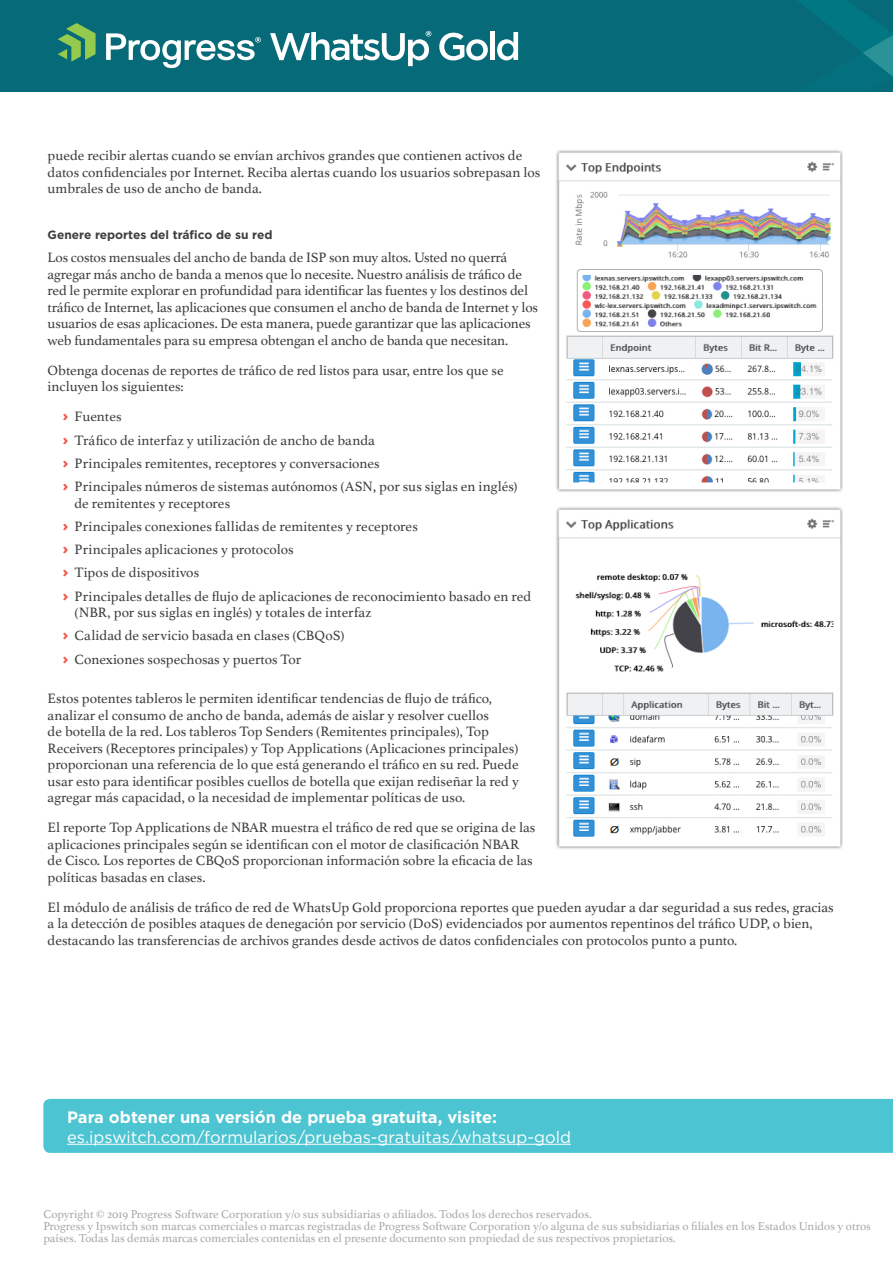
<style>
.page{position:relative;width:893px;height:1263px;background:#fff}
.page>*{position:absolute;margin:0;border:0;box-sizing:border-box;transform-origin:0 0}
.t1{font:16.5px/19.8px "Gotham";color:#fff}
.Body{font:14.25px/16.5px "Athelas";color:#3e3e3f}
.t2{font:12px/12px "Athelas";color:#a8a9ad}
.t3{font:700 12px "Gotham";color:#3e3e3f}
.s1{font-family:"Gotham";font-weight:700;font-size:14.85px;color:#f0554b}
.s2{font-weight:700}
</style>
<div class="page">
<div style="left:0;top:0;width:893px;height:91px;background:#076a78"></div>
<svg style="left:798px;top:0;width:95px;height:77px"></svg>
<svg style="left:58px;top:23px;width:38px;height:39px"></svg>
<svg style="left:106px;top:33px;width:155px;height:35px"></svg>
<svg style="left:439px;top:33px;width:49px;height:27px"></svg>
<div style="left:490px;top:32px;width:5px;height:28px;background:#fff"></div>
<svg style="left:497px;top:32px;width:21px;height:28px"></svg>
<svg style="left:270px;top:31px;width:161px;height:35px"></svg>
<div style="left:43px;top:1099px;width:850px;height:54px;background:#4dc4d1"></div>
<hr style="left:67px;top:1144px;width:504px;height:1px;background:#fff">
<img style="left:556px;top:150px;width:287px;height:342px">
<img style="left:556px;top:507px;width:287px;height:342px">
<p class="Body" style="left:48px;top:147px;width:494px">puede recibir alertas cuando se envían archivos grandes que contienen activos de datos confidenciales por Internet. Reciba alertas cuando los usuarios sobrepasan los umbrales de uso de ancho de banda.</p>
<p class="t3" style="left:48px;top:227px;width:226px">Genere reportes del tráfico de su red</p>
<p class="Body" style="left:48px;top:249px;width:492px">Los costos mensuales del ancho de banda de ISP son muy altos. Usted no querrá agregar más ancho de banda a menos que lo necesite. Nuestro análisis de tráfico de red le permite explorar en profundidad para identificar las fuentes y los destinos del tráfico de Internet, las aplicaciones que consumen el ancho de banda de Internet y los usuarios de esas aplicaciones. De esta manera, puede garantizar que las aplicaciones web fundamentales para su empresa obtengan el ancho de banda que necesitan.</p>
<p class="Body" style="left:48px;top:361px;width:458px">Obtenga docenas de reportes de tráfico de red listos para usar, entre los que se incluyen los siguientes:</p>
<p class="Body" style="left:63px;top:408px;width:60px"><span class="s1">›</span> Fuentes</p>
<p class="Body" style="left:63px;top:431px;width:314px"><span class="s1">›</span> Tráfico de interfaz y utilización de ancho de banda</p>
<p class="Body" style="left:63px;top:454px;width:319px"><span class="s1">›</span> Principales remitentes, receptores y conversaciones</p>
<p class="Body" style="left:75px;top:478px;width:445px;text-indent:-12px"><span class="s1">›</span> Principales números de sistemas autónomos (ASN, por sus siglas en inglés) de remitentes y receptores</p>
<p class="Body" style="left:63px;top:517px;width:357px"><span class="s1">›</span> Principales conexiones fallidas de remitentes y receptores</p>
<p class="Body" style="left:63px;top:541px;width:233px"><span class="s1">›</span> Principales aplicaciones y protocolos</p>
<p class="Body" style="left:63px;top:564px;width:138px"><span class="s1">›</span> Tipos de dispositivos</p>
<p class="Body" style="left:75px;top:587px;width:458px;text-indent:-12px"><span class="s1">›</span> Principales detalles de flujo de aplicaciones de reconocimiento basado en red (NBR, por sus siglas en inglés) y totales de interfaz</p>
<p class="Body" style="left:63px;top:627px;width:284px"><span class="s1">›</span> Calidad de servicio basada en clases (CBQoS)</p>
<p class="Body" style="left:63px;top:650px;width:240px"><span class="s1">›</span> Conexiones sospechosas y puertos Tor</p>
<p class="Body" style="left:48px;top:690px;width:473px">Estos potentes tableros le permiten identificar tendencias de flujo de tráfico, analizar el consumo de ancho de banda, además de aislar y resolver cuellos<br>de botella de la red. Los tableros Top Senders (Remitentes principales), Top Receivers (Receptores principales) y Top Applications (Aplicaciones principales) proporcionan una referencia de lo que está generando el tráfico en su red. Puede usar esto para identificar posibles cuellos de botella que exijan rediseñar la red y agregar más capacidad, o la necesidad de implementar políticas de uso.</p>
<p class="Body" style="left:48px;top:819px;width:489px">El reporte Top Applications de NBAR muestra el tráfico de red que se origina de las aplicaciones principales según se identifican con el motor de clasificación NBAR de Cisco. Los reportes de CBQoS proporcionan información sobre la eficacia de las políticas basadas en clases.</p>
<p class="Body" style="left:48px;top:898px;width:788px">El módulo de análisis de tráfico de red de WhatsUp Gold proporciona reportes que pueden ayudar a dar seguridad a sus redes, gracias a la detección de posibles ataques de denegación por servicio (DoS) evidenciados por aumentos repentinos del tráfico UDP, o bien, destacando las transferencias de archivos grandes desde activos de datos confidenciales con protocolos punto a punto.</p>
<p class="t1" style="left:67px;top:1107px;width:505px"><span class="s2">Para obtener una versión de prueba gratuita, visite: </span>es.ipswitch.com/formularios/pruebas-gratuitas/whatsup-gold</p>
<p class="t2" style="left:43px;top:1208px;width:829px">Copyright © 2019 Progress Software Corporation y/o sus subsidiarias o afiliados. Todos los derechos reservados.<br>Progress y Ipswitch son marcas comerciales o marcas registradas de Progress Software Corporation y/o alguna de sus subsidiarias o filiales en los Estados Unidos y otros países. Todas las demás marcas comerciales contenidas en el presente documento son propiedad de sus respectivos propietarios.</p>
</div>
